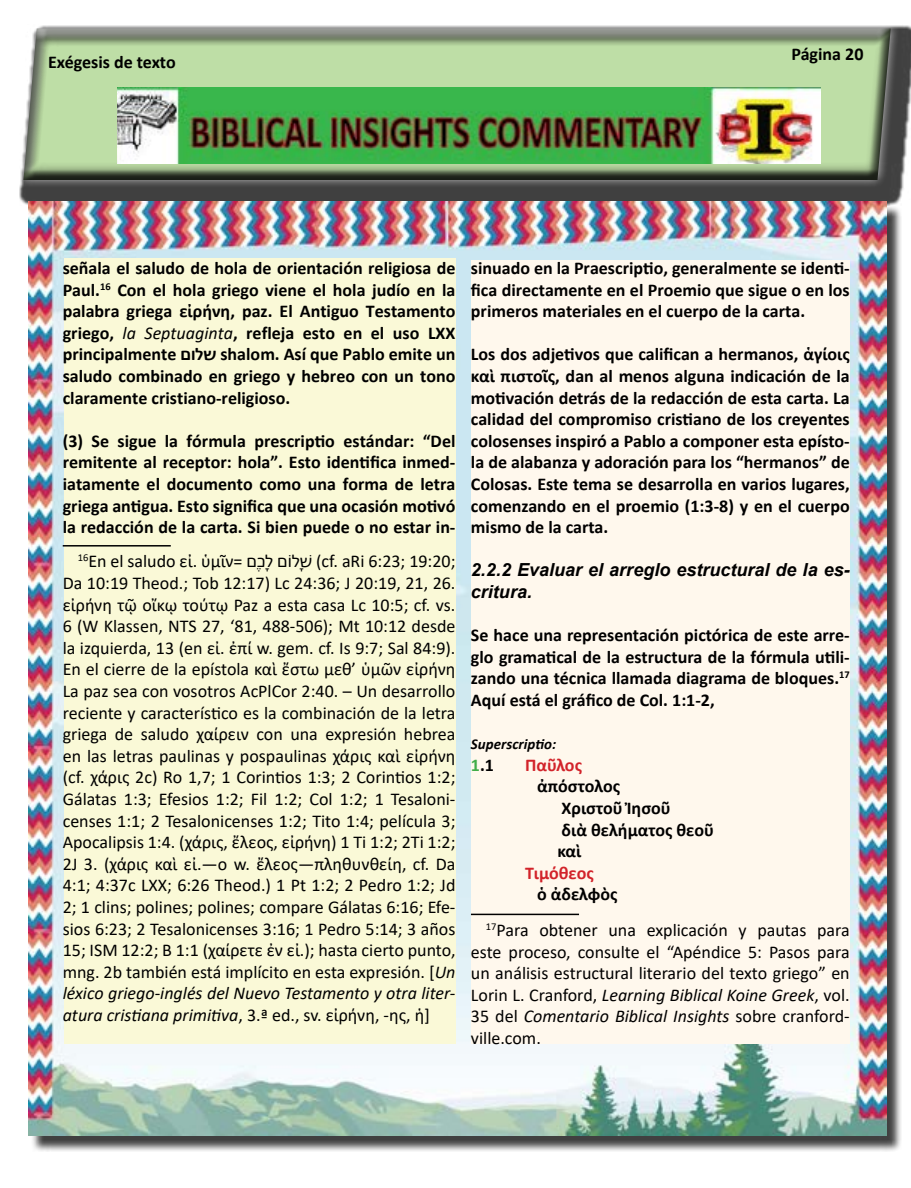
<style>
.page{position:relative;width:911px;height:1188px;background:#fff}
.page>*{position:absolute;margin:0;border:0;box-sizing:border-box;transform-origin:0 0}
.t1{font:18px/21.6px "Calibri";color:#000;text-align:justify}
.FootnoteStyle{font:700 18px/21.6px "Calibri";color:#000;text-align:justify}
.Right_to_Left{font:700 18px/21.6px "Calibri";color:#000;text-align:justify}
.FootnoteStyle-2{font:italic 700 18px/21.6px "Arial";color:#000}
.FootnoteStyle-3{font:700 18px "Calibri";color:#d2232a}
.FootnoteStyle-4{font:italic 700 15px "Calibri";color:#000}
.s1{font-weight:400;font-style:italic}
.s2{font-style:italic}
.s3{color:#41ad49}
</style>
<div class="page">
<div style="left:19px;top:24px;width:891px;height:182px;background:#000;opacity:.75"></div>
<svg style="left:19px;top:182px;width:882px;height:8px;background:#4b4b4b"></svg>
<svg style="left:19px;top:24px;width:883px;height:158px;background:#a1b891"></svg>
<div style="left:30px;top:204px;width:872px;height:948px;background:#000;opacity:.75"></div>
<img style="left:28px;top:202px;width:858px;height:934px">
<div style="left:64px;top:258px;width:391px;height:786px;background:#faf9d7"></div>
<div style="left:471px;top:260px;width:378px;height:784px;background:#fff8ed"></div>
<img style="left:117px;top:87px;width:703px;height:76px">
<hr style="left:63px;top:545px;width:108px;height:2px;background:#000">
<hr style="left:471px;top:914px;width:108px;height:1px;background:#000">
<p class="FootnoteStyle" style="left:48px;top:50px;width:129px">Exégesis de texto</p>
<p class="FootnoteStyle" style="left:791px;top:43px;width:73px">Página 20</p>
<p class="Right_to_Left" style="left:63px;top:257px;width:394px">señala el saludo de hola de orientación religiosa de Paul.<sup>16</sup> Con el hola griego viene el hola judío en la palabra griega εἰρήνη, paz. El Antiguo Testamento griego, <span class="s1">la Septuaginta</span>, refleja esto en el uso LXX principalmente שלום shalom. Así que Pablo emite un saludo combinado en griego y hebreo con un tono claramente cristiano-religioso.</p>
<p class="FootnoteStyle" style="left:63px;top:430px;width:394px">(3) Se sigue la fórmula prescriptio estándar: “Del remitente al receptor: hola”. Esto identifica inmed&shy;iatamente el documento como una forma de letra griega antigua. Esto significa que una ocasión motivó la redacción de la carta. Si bien puede o no estar in-</p>
<p class="t1" style="left:63px;top:550px;width:394px;text-indent:15px"><sup>16</sup>En el saludo εἰ. ὑμῖν= םֶכָל וםֹלָׁש )cf. aRi 6:23; 19:20; Da 10:19 Theod.; Tob 12:17) Lc 24:36; J 20:19, 21, 26. εἰρήνη τῷ οἴκῳ τούτῳ Paz a esta casa Lc 10:5; cf. vs.<br>6 (W Klassen, NTS 27, ‘81, 488-506); Mt 10:12 desde la izquierda, 13 (en εἰ. ἐπί w. gem. cf. Is 9:7; Sal 84:9).<br>En el cierre de la epístola καὶ ἔστω μεθʼ ὑμῶν εἰρήνη La paz sea con vosotros AcPlCor 2:40. – Un desarrollo reciente y característico es la combinación de la letra griega de saludo χαίρειν con una expresión hebrea en las letras paulinas y pospaulinas χάρις καὶ εἰρήνη (cf. χάρις 2c) Ro 1,7; 1 Corintios 1:3; 2 Corintios 1:2; Gálatas 1:3; Efesios 1:2; Fil 1:2; Col 1:2; 1 Tesaloni&shy;censes 1:1; 2 Tesalonicenses 1:2; Tito 1:4; película 3; Apocalipsis 1:4. (χάρις, ἔλεος, εἰρήνη) 1 Ti 1:2; 2Ti 1:2; 2J 3. (χάρις καὶ εἰ.—o w. ἔλεος—πληθυνθείη, cf. Da 4:1; 4:37c LXX; 6:26 Theod.) 1 Pt 1:2; 2 Pedro 1:2; Jd 2; 1 clins; polines; polines; compare Gálatas 6:16; Efe&shy;sios 6:23; 2 Tesalonicenses 3:16; 1 Pedro 5:14; 3 años 15; ISM 12:2; B 1:1 (χαίρετε ἐν εἰ.); hasta cierto punto, mng. 2b también está implícito en esta expresión. [<span class="s2">Un léxico griego-inglés del Nuevo Testamento y otra liter&shy;atura cristiana primitiva</span>, 3.ª ed., sv. εἰρήνη, -ης, ἡ]</p>
<p class="FootnoteStyle" style="left:471px;top:257px;width:380px">sinuado en la Praescriptio, generalmente se identi&shy;fica directamente en el Proemio que sigue o en los primeros materiales en el cuerpo de la carta.</p>
<p class="FootnoteStyle" style="left:471px;top:343px;width:380px">Los dos adjetivos que califican a hermanos, ἁγίοις καὶ πιστοῖς, dan al menos alguna indicación de la motivación detrás de la redacción de esta carta. La calidad del compromiso cristiano de los creyentes colosenses inspiró a Pablo a componer esta epísto&shy;la de alabanza y adoración para los “hermanos” de Colosas. Este tema se desarrolla en varios lugares, comenzando en el proemio (1:3-8) y en el cuerpo mismo de la carta.</p>
<p class="FootnoteStyle-2" style="left:471px;top:560px;width:380px">2.2.2 Evaluar el arreglo estructural de la es&shy;critura.</p>
<p class="FootnoteStyle" style="left:471px;top:624px;width:380px">Se hace una representación pictórica de este arre&shy;glo gramatical de la estructura de la fórmula utili&shy;zando una técnica llamada diagrama de bloques.<sup>17<br></sup>Aquí está el gráfico de Col. 1:1-2,</p>
<p class="FootnoteStyle-4" style="left:471px;top:734px;width:87px">Superscriptio:</p>
<p class="FootnoteStyle" style="left:471px;top:754px;width:25px"><span class="s3">1</span>.1</p>
<p class="FootnoteStyle-3" style="left:525px;top:752px;width:58px">Παῦλος</p>
<p class="FootnoteStyle" style="left:537px;top:775px;width:84px">ἀπόστολος</p>
<p class="FootnoteStyle" style="left:561px;top:797px;width:111px">Χριστοῦ Ἰησοῦ</p>
<p class="FootnoteStyle" style="left:561px;top:819px;width:154px">διὰ θελήματος θεοῦ</p>
<p class="FootnoteStyle" style="left:557px;top:840px;width:25px">καὶ</p>
<p class="FootnoteStyle-3" style="left:525px;top:860px;width:70px">Τιμόθεος</p>
<p class="FootnoteStyle" style="left:537px;top:883px;width:82px">ὁ ἀδελφὸς</p>
<p class="t1" style="left:471px;top:919px;width:380px;text-indent:15px"><sup>17</sup>Para obtener una explicación y pautas para este proceso, consulte el “Apéndice 5: Pasos para un análisis estructural literario del texto griego” en Lorin L. Cranford, <span class="s2">Learning Biblical Koine Greek</span>, vol.<br>35 del <span class="s2">Comentario Biblical Insights</span> sobre cranford&shy;ville.com.</p>
</div>
